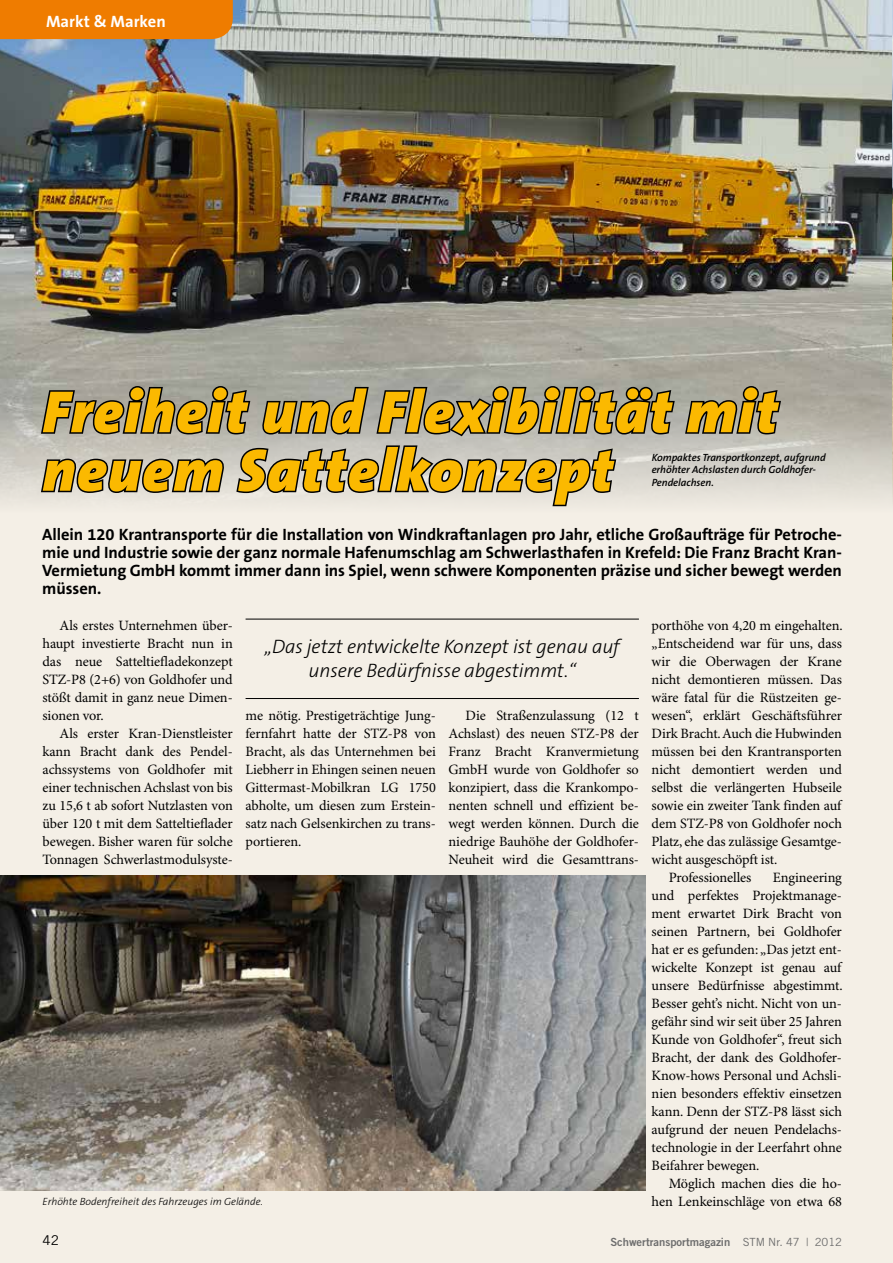
<style>
.page{position:relative;width:893px;height:1263px;background:#f4efe6}
.page>*{position:absolute;margin:0;border:0;box-sizing:border-box;transform-origin:0 0}
.t1{font:italic 900 60px/58.5px "The Sans B9";letter-spacing:.02em;color:#fbb900}
.t2{font:italic 300 19.5px/23.4px "The Sans B3";letter-spacing:-.005em;color:#000;text-align:center}
.t3{font:700 16.5px/18px "The Sans B7";letter-spacing:-.005em;color:#000;text-align:justify}
.t4{font:700 16.5px "The Sans B7";color:#fff}
.t5{font:14.25px/18px "Minion Pro";letter-spacing:-.005em;color:#000;text-align:justify}
.t6{font:13.5px "Trade Gothic";color:#000}
.t7{font:11.25px "Trade Gothic Bold Two";color:#6e6e6e}
.t8{font:italic 600 10.5px/12.3px "The Sans B6";letter-spacing:-.005em;color:#000}
.t9{font:italic 300 10.5px "The Sans B3";color:#000}
.s1{font-family:"Trade Gothic"}
</style>
<div class="page">
<img style="left:0;top:0;width:892px;height:502px">
<div style="left:0;top:0;width:233px;height:39px;background:#ef7c00"></div>
<svg style="left:683px;top:384px;width:100px;height:52px"></svg>
<svg style="left:39px;top:384px;width:637px;height:123px"></svg>
<img style="left:0;top:876px;width:645px;height:315px">
<img style="left:892px;top:0;width:1px;height:503px">
<hr style="left:246px;top:619px;width:393px;height:1px;background:#000">
<hr style="left:246px;top:698px;width:393px;height:1px;background:#000">
<p class="t4" style="left:46px;top:13px;width:121px">Markt &amp; Marken</p>
<h1 class="t1" style="left:42px;top:384px;width:737px">Freiheit und Flexibilität mit neuem Sattelkonzept</h1>
<p class="t3" style="left:42px;top:526px;width:801px">Allein 120 Krantransporte für die Installation von Windkraftanlagen pro Jahr, etliche Großaufträge für Petroche&shy;mie und Industrie sowie der ganz normale Hafenumschlag am Schwerlasthafen in Krefeld: Die Franz Bracht Kran-Vermietung GmbH kommt immer dann ins Spiel, wenn schwere Komponenten präzise und sicher bewegt werden müssen.</p>
<p class="t5" style="left:43px;top:617px;width:192px;text-indent:17px">Als erstes Unternehmen über&shy;haupt investierte Bracht nun in das neue Satteltiefladekonzept STZ-P8 (2+6) von Goldhofer und stößt damit in ganz neue Dimen&shy;sionen vor.</p>
<p class="t5" style="left:43px;top:725px;width:192px;text-indent:17px">Als erster Kran-Dienstleister kann Bracht dank des Pendel&shy;achssystems von Goldhofer mit einer technischen Achslast von bis zu 15,6 t ab sofort Nutzlasten von über 120 t mit dem Satteltieflader bewegen. Bisher waren für solche Tonnagen Schwerlastmodulsyste-</p>
<p class="t8" style="left:652px;top:452px;width:176px">Kompaktes Transportkonzept, aufgrund erhöhter Achslasten durch Goldhofer-<br>Pendelachsen.</p>
<p class="t5" style="left:652px;top:617px;width:193px">porthöhe von 4,20 m eingehalten.</p>
<p class="t5" style="left:652px;top:635px;width:192px">„Entscheidend war für uns, dass</p>
<p class="t5" style="left:652px;top:653px;width:192px">wir die Oberwagen der Krane</p>
<p class="t5" style="left:652px;top:671px;width:192px">nicht demontieren müssen. Das</p>
<p class="t5" style="left:652px;top:689px;width:192px">wäre fatal für die Rüstzeiten ge-</p>
<p class="t5" style="left:652px;top:707px;width:192px">wesen“, erklärt Geschäftsführer</p>
<p class="t5" style="left:652px;top:725px;width:192px">Dirk Bracht. Auch die Hubwinden</p>
<p class="t5" style="left:652px;top:743px;width:192px">müssen bei den Krantransporten</p>
<p class="t5" style="left:652px;top:761px;width:192px">nicht demontiert werden und</p>
<p class="t5" style="left:652px;top:779px;width:192px">selbst die verlängerten Hubseile</p>
<p class="t5" style="left:652px;top:797px;width:191px">sowie ein zweiter Tank finden auf</p>
<p class="t5" style="left:652px;top:815px;width:192px">dem STZ-P8 von Goldhofer noch</p>
<p class="t5" style="left:652px;top:833px;width:192px">Platz, ehe das zulässige Gesamtge-</p>
<p class="t5" style="left:652px;top:851px;width:127px">wicht ausgeschöpft ist.</p>
<p class="t5" style="left:669px;top:869px;width:84px">Professionelles</p>
<h2 class="t2" style="left:265px;top:636px;width:357px">„Das jetzt entwickelte Konzept ist genau auf unsere Bedürfnisse abgestimmt.“</h2>
<p class="t5" style="left:246px;top:707px;width:192px">me nötig. Prestigeträchtige Jung&shy;fernfahrt hatte der STZ-P8 von Bracht, als das Unternehmen bei Liebherr in Ehingen seinen neuen Gittermast-Mobilkran LG 1750 abholte, um diesen zum Erstein&shy;satz nach Gelsenkirchen zu trans&shy;portieren.</p>
<p class="t5" style="left:449px;top:707px;width:192px;text-indent:17px">Die Straßenzulassung (12 t Achslast) des neuen STZ-P8 der Franz Bracht Kranvermietung GmbH wurde von Goldhofer so konzipiert, dass die Krankompo&shy;nenten schnell und effizient be&shy;wegt werden können. Durch die niedrige Bauhöhe der Goldhofer-Neuheit wird die Gesamttrans-</p>
<p class="t5" style="left:652px;top:869px;width:193px;text-indent:121px">Engineering und perfektes Projektmanage&shy;ment erwartet Dirk Bracht von seinen Partnern, bei Goldhofer hat er es gefunden: „Das jetzt ent&shy;wickelte Konzept ist genau auf unsere Bedürfnisse abgestimmt.<br>Besser geht’s nicht. Nicht von un&shy;gefähr sind wir seit über 25 Jahren Kunde von Goldhofer“, freut sich Bracht, der dank des Goldhofer-Know-hows Personal und Achsli&shy;nien besonders effektiv einsetzen kann. Denn der STZ-P8 lässt sich aufgrund der neuen Pendelachs&shy;technologie in der Leerfahrt ohne Beifahrer bewegen.</p>
<p class="t5" style="left:652px;top:1175px;width:192px;text-align:right">Möglich machen dies die ho&shy;hen Lenkeinschläge von etwa 68</p>
<p class="t9" style="left:43px;top:1196px;width:222px">Erhöhte Bodenfreiheit des Fahrzeuges im Gelände.</p>
<p class="t6" style="left:43px;top:1232px;width:18px">42</p>
<p class="t7" style="left:610px;top:1235px;width:233px">Schwertransportmagazin <span class="s1">STM Nr. 47 | 2012</span></p>
</div>
